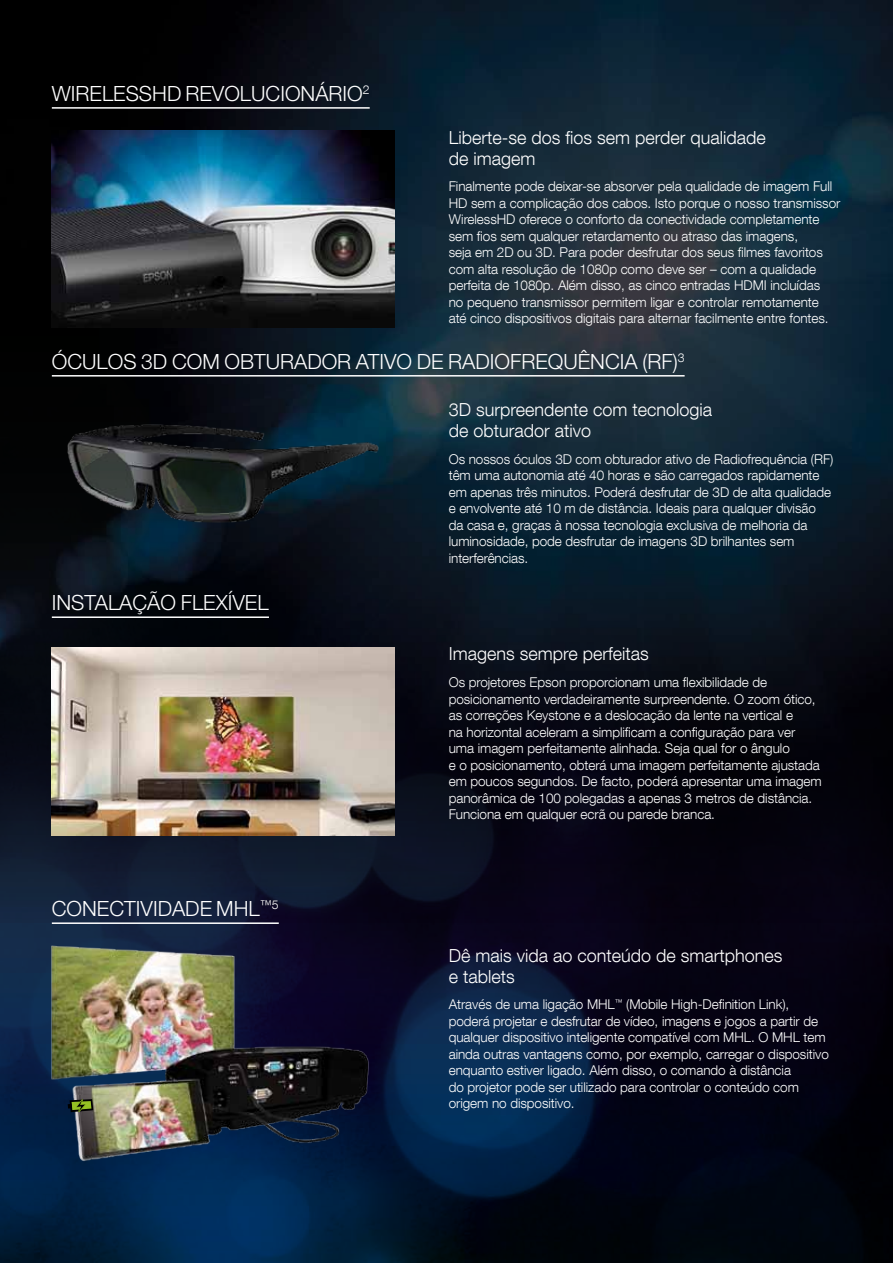
<style>
.page{position:relative;width:893px;height:1263px;background:#fff}
.page>*{position:absolute;margin:0;border:0;box-sizing:border-box;transform-origin:0 0}
.t1{font:300 21px "Helvetica Neue LT Std";color:#fff}
.t2{font:300 18px/21px "Helvetica Neue LT Com";color:#fff}
.t3{font:300 13.5px/16.5px "Helvetica Neue LT Com";letter-spacing:-.005em;color:#fff}
</style>
<div class="page">
<img style="left:0;top:922px;width:893px;height:341px">
<img style="left:0;top:0;width:893px;height:922px">
<img style="left:42px;top:931px;width:338px;height:247px">
<svg style="left:68px;top:1099px;width:25px;height:13px"></svg>
<img style="left:52px;top:648px;width:342px;height:187px">
<hr style="left:52px;top:107px;width:318px;height:2px;background:#fff">
<hr style="left:52px;top:616px;width:217px;height:2px;background:#fff">
<hr style="left:52px;top:922px;width:227px;height:2px;background:#fff">
<hr style="left:52px;top:375px;width:633px;height:2px;background:#fff">
<img style="left:39px;top:403px;width:368px;height:158px">
<img style="left:52px;top:131px;width:342px;height:197px">
<h1 class="t1" style="left:52px;top:81px;width:319px">WIRELESSHD REVOLUCIONÁRIO<sup>2</sup></h1>
<h2 class="t2" style="left:449px;top:126px;width:319px">Liberte-se dos fios sem perder qualidade de imagem</h2>
<p class="t3" style="left:449px;top:178px;width:393px">Finalmente pode deixar-se absorver pela qualidade de imagem Full HD sem a complicação dos cabos. Isto porque o nosso transmissor WirelessHD oferece o conforto da conectividade completamente sem fios sem qualquer retardamento ou atraso das imagens,<br>seja em 2D ou 3D. Para poder desfrutar dos seus filmes favoritos com alta resolução de 1080p como deve ser – com a qualidade perfeita de 1080p. Além disso, as cinco entradas HDMI incluídas<br>no pequeno transmissor permitem ligar e controlar remotamente<br>até cinco dispositivos digitais para alternar facilmente entre fontes.</p>
<h1 class="t1" style="left:52px;top:349px;width:634px">ÓCULOS 3D COM OBTURADOR ATIVO DE RADIOFREQUÊNCIA (RF)<sup>3</sup></h1>
<h2 class="t2" style="left:449px;top:399px;width:265px">3D surpreendente com tecnologia de obturador ativo</h2>
<p class="t3" style="left:449px;top:451px;width:386px">Os nossos óculos 3D com obturador ativo de Radiofrequência (RF) têm uma autonomia até 40 horas e são carregados rapidamente em apenas três minutos. Poderá desfrutar de 3D de alta qualidade e envolvente até 10 m de distância. Ideais para qualquer divisão da casa e, graças à nossa tecnologia exclusiva de melhoria da luminosidade, pode desfrutar de imagens 3D brilhantes sem interferências.</p>
<h1 class="t1" style="left:52px;top:590px;width:19px">INSTALA</h1>
<h1 class="t1" style="left:133px;top:590px;width:114px">ÇÃO FLEXÍVEL</h1>
<h1 class="t1" style="left:52px;top:896px;width:228px">CONECTIVIDADE MHL<sup>™</sup><sup>5</sup></h1>
<h2 class="t2" style="left:449px;top:643px;width:202px">Imagens sempre perfeitas</h2>
<p class="t3" style="left:449px;top:674px;width:375px">Os projetores Epson proporcionam uma flexibilidade de posicionamento verdadeiramente surpreendente. O zoom ótico, as correções Keystone e a deslocação da lente na vertical e<br>na horizontal aceleram a simplificam a configuração para ver uma imagem perfeitamente alinhada. Seja qual for o ângulo<br>e o posicionamento, obterá uma imagem perfeitamente ajustada em poucos segundos. De facto, poderá apresentar uma imagem panorâmica de 100 polegadas a apenas 3 metros de distância.<br>Funciona em qualquer ecrã ou parede branca.</p>
<h2 class="t2" style="left:449px;top:944px;width:335px">Dê mais vida ao conteúdo de smartphones e tablets</h2>
<p class="t3" style="left:449px;top:996px;width:382px">Através de uma ligação MHL<sup>™</sup> (Mobile High-Definition Link), poderá projetar e desfrutar de vídeo, imagens e jogos a partir de qualquer dispositivo inteligente compatível com MHL. O MHL tem ainda outras vantagens como, por exemplo, carregar o dispositivo enquanto estiver ligado. Além disso, o comando à distância<br>do projetor pode ser utilizado para controlar o conteúdo com origem no dispositivo.</p>
</div>
